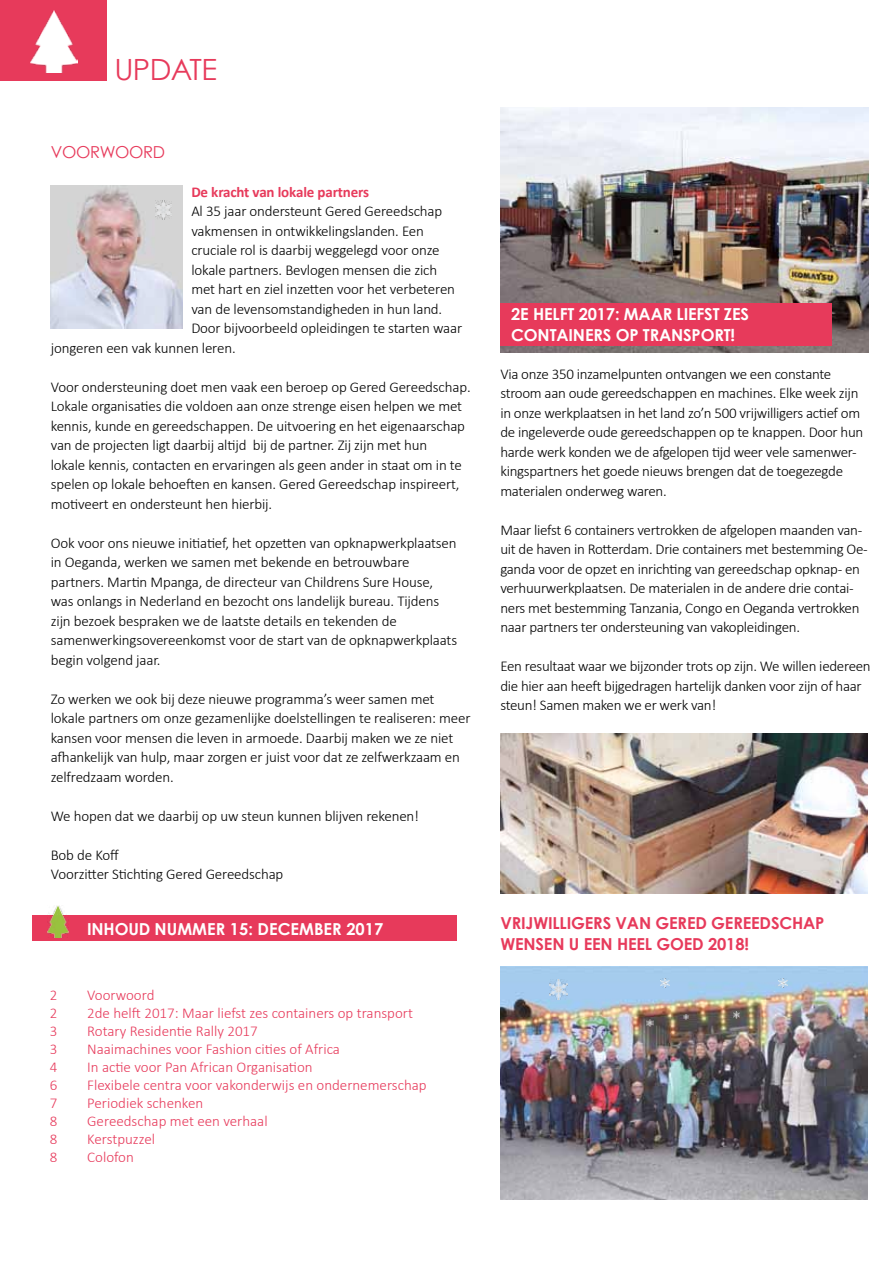
<style>
.page{position:relative;width:893px;height:1263px;background:#fff}
.page>*{position:absolute;margin:0;border:0;box-sizing:border-box;transform-origin:0 0}
.t1{font:29.25px "Century Gothic";color:#e73a5b}
.t2{font:700 16.5px/21px "Century Gothic";letter-spacing:-.01em;color:#fff}
.t3{font:700 16.5px/21px "Century Gothic";letter-spacing:-.01em;color:#e73a5b}
.t4{font:16.5px "Century Gothic";letter-spacing:-.02em;color:#e73a5b}
.t5{font:300 15px/19.5px "Calibri";letter-spacing:-.015em;color:#000}
.t6{font:300 15px "Calibri";color:#e73a5b}
.t7{font:700 15px "Calibri";letter-spacing:-.01em;color:#e73a5b}
</style>
<div class="page">
<img style="left:51px;top:185px;width:132px;height:144px">
<div style="left:0;top:0;width:106px;height:81px;background:#e73a5b"></div>
<div style="left:33px;top:915px;width:424px;height:26px;background:#e73a5b"></div>
<img style="left:500px;top:107px;width:369px;height:246px">
<div style="left:500px;top:303px;width:332px;height:43px;background:#e73a5b"></div>
<img style="left:500px;top:733px;width:367px;height:160px">
<img style="left:31px;top:10px;width:46px;height:62px">
<img style="left:155px;top:201px;width:17px;height:18px">
<img style="left:500px;top:966px;width:367px;height:233px">
<img style="left:549px;top:980px;width:18px;height:19px">
<svg style="left:661px;top:978px;width:9px;height:10px"></svg>
<svg style="left:779px;top:978px;width:8px;height:10px"></svg>
<svg style="left:647px;top:1019px;width:6px;height:7px"></svg>
<svg style="left:684px;top:1014px;width:4px;height:5px"></svg>
<svg style="left:733px;top:1011px;width:7px;height:8px"></svg>
<img style="left:48px;top:906px;width:21px;height:32px">
<h1 class="t1" style="left:114px;top:52px;width:90px">UPDATE</h1>
<p class="t4" style="left:51px;top:142px;width:104px">VOORWOORD</p>
<p class="t7" style="left:191px;top:182px;width:179px">De kracht van lokale partners</p>
<p class="t5" style="left:191px;top:201px;width:252px">Al 35 jaar ondersteunt Gered Gereedschap</p>
<p class="t5" style="left:191px;top:220px;width:234px">vakmensen in ontwikkelingslanden. Een</p>
<p class="t5" style="left:191px;top:240px;width:250px">cruciale rol is daarbij weggelegd voor onze</p>
<p class="t5" style="left:191px;top:259px;width:247px">lokale partners. Bevlogen mensen die zich</p>
<p class="t5" style="left:191px;top:279px;width:265px">met hart en ziel inzetten voor het verbeteren</p>
<p class="t5" style="left:191px;top:298px;width:252px">van de levensomstandigheden in hun land.</p>
<p class="t5" style="left:191px;top:318px;width:272px">Door bijvoorbeeld opleidingen te starten waar</p>
<p class="t5" style="left:51px;top:337px;width:186px">jongeren een vak kunnen leren.</p>
<p class="t5" style="left:51px;top:376px;width:421px">Voor ondersteuning doet men vaak een beroep op Gered Gereedschap.<br>Lokale organisaties die voldoen aan onze strenge eisen helpen we met kennis, kunde en gereedschappen. De uitvoering en het eigenaarschap van de projecten ligt daarbij altijd bij de partner. Zij zijn met hun<br>lokale kennis, contacten en ervaringen als geen ander in staat om in te spelen op lokale behoeften en kansen. Gered Gereedschap inspireert, motiveert en ondersteunt hen hierbij.</p>
<p class="t5" style="left:51px;top:532px;width:408px">Ook voor ons nieuwe initiatief, het opzetten van opknapwerkplaatsen in Oeganda, werken we samen met bekende en betrouwbare partners. Martin Mpanga, de directeur van Childrens Sure House, was onlangs in Nederland en bezocht ons landelijk bureau. Tijdens zijn bezoek bespraken we de laatste details en tekenden de samenwerkingsovereenkomst voor de start van de opknapwerkplaats begin volgend jaar.</p>
<p class="t5" style="left:51px;top:688px;width:421px">Zo werken we ook bij deze nieuwe programma’s weer samen met lokale partners om onze gezamenlijke doelstellingen te realiseren: meer kansen voor mensen die leven in armoede. Daarbij maken we ze niet afhankelijk van hulp, maar zorgen er juist voor dat ze zelfwerkzaam en zelfredzaam worden.</p>
<p class="t5" style="left:51px;top:805px;width:370px">We hopen dat we daarbij op uw steun kunnen blijven rekenen!</p>
<p class="t5" style="left:51px;top:844px;width:234px">Bob de Koff<br>Voorzitter Stichting Gered Gereedschap</p>
<p class="t2" style="left:87px;top:918px;width:183px">INHOUD N UMMER 15: DECEM</p>
<p class="t2" style="left:314px;top:918px;width:71px">BER 2017</p>
<p class="t6" style="left:50px;top:986px;width:9px">2</p>
<p class="t6" style="left:87px;top:986px;width:69px">Voorwoord</p>
<p class="t6" style="left:50px;top:1004px;width:9px">2</p>
<p class="t6" style="left:87px;top:1004px;width:327px">2de helft 2017: Maar liefst zes containers op transport</p>
<p class="t6" style="left:50px;top:1022px;width:9px">3</p>
<p class="t6" style="left:87px;top:1022px;width:172px">Rotary Residentie Rally 2017</p>
<p class="t6" style="left:50px;top:1040px;width:9px">3</p>
<p class="t6" style="left:87px;top:1040px;width:254px">Naaimachines voor Fashion cities of Africa</p>
<p class="t6" style="left:50px;top:1058px;width:9px">4</p>
<p class="t6" style="left:87px;top:1058px;width:227px">In actie voor Pan African Organisation</p>
<p class="t6" style="left:50px;top:1076px;width:9px">6</p>
<p class="t6" style="left:87px;top:1076px;width:341px">Flexibele centra voor vakonderwijs en ondernemerschap</p>
<p class="t6" style="left:50px;top:1094px;width:9px">7</p>
<p class="t6" style="left:87px;top:1094px;width:117px">Periodiek schenken</p>
<p class="t6" style="left:50px;top:1112px;width:9px">8</p>
<p class="t6" style="left:87px;top:1112px;width:182px">Gereedschap met een verhaal</p>
<p class="t6" style="left:50px;top:1130px;width:9px">8</p>
<p class="t6" style="left:87px;top:1130px;width:69px">Kerstpuzzel</p>
<p class="t6" style="left:50px;top:1148px;width:9px">8</p>
<p class="t6" style="left:87px;top:1148px;width:48px">Colofon</p>
<p class="t2" style="left:511px;top:303px;width:239px">2E HELFT 2017: MAAR LIEFST ZES<br>CONTAINERS OP TRANSPO RT!</p>
<p class="t5" style="left:500px;top:363px;width:364px">Via onze 350 inzamelpunten ontvangen we een constante stroom aan oude gereedschappen en machines. Elke week zijn in onze werkplaatsen in het land zo’n 500 vrijwilligers actief om de ingeleverde oude gereedschappen op te knappen. Door hun harde werk konden we de afgelopen tijd weer vele samenwer&shy;kingspartners het goede nieuws brengen dat de toegezegde materialen onderweg waren.</p>
<p class="t5" style="left:500px;top:519px;width:369px">Maar liefst 6 containers vertrokken de afgelopen maanden van&shy;uit de haven in Rotterdam. Drie containers met bestemming Oe&shy;ganda voor de opzet en inrichting van gereedschap opknap- en verhuurwerkplaatsen. De materialen in de andere drie contai&shy;ners met bestemming Tanzania, Congo en Oeganda vertrokken naar partners ter ondersteuning van vakopleidingen.</p>
<p class="t5" style="left:500px;top:656px;width:372px">Een resultaat waar we bijzonder trots op zijn. We willen iedereen die hier aan heeft bijgedragen hartelijk danken voor zijn of haar steun! Samen maken we er werk van!</p>
<p class="t3" style="left:500px;top:912px;width:323px">VRIJWILLIGERS VAN GERED GEREEDSCHAP<br>WENSEN U EEN HEEL GOED 2018!</p>
</div>
